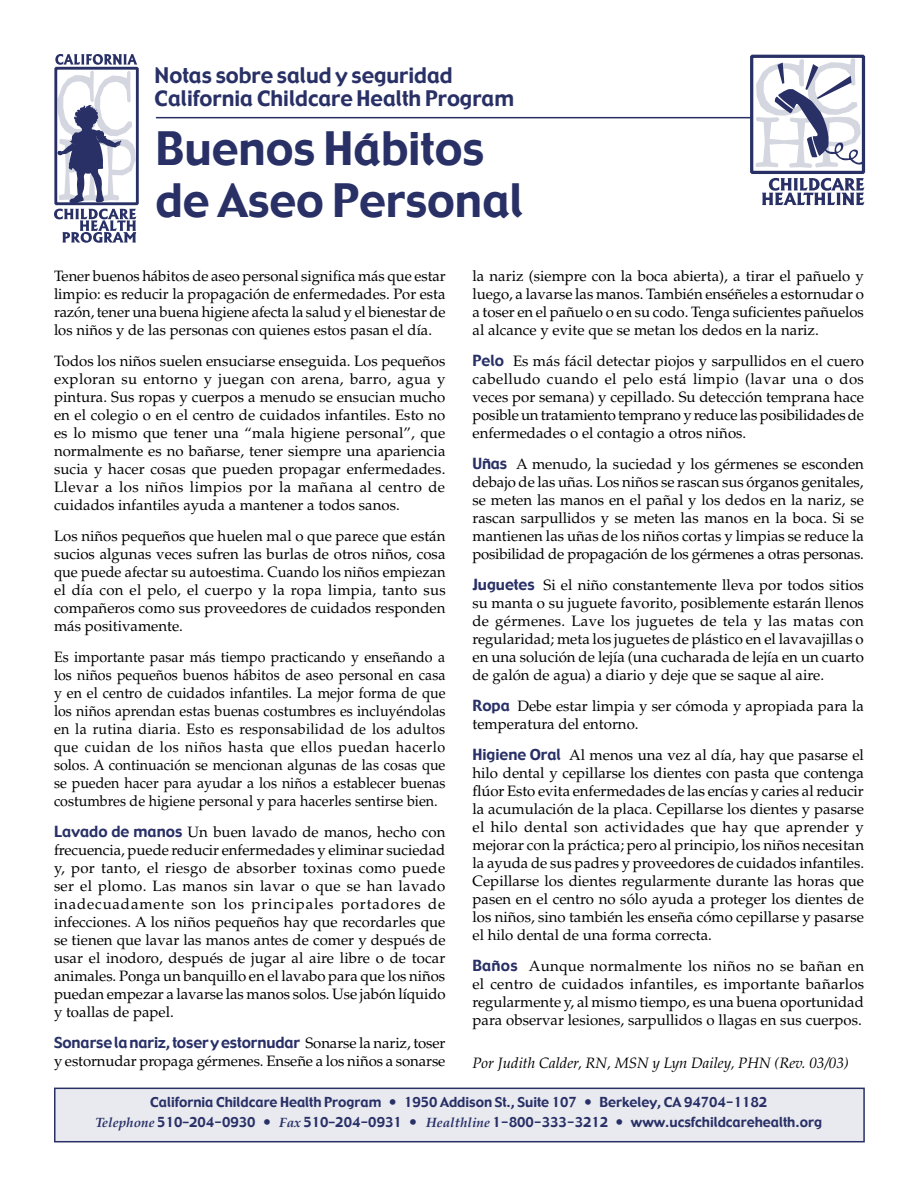
<style>
.page{position:relative;width:918px;height:1188px;background:#fff}
.page>*{position:absolute;margin:0;border:0;box-sizing:border-box;transform-origin:0 0}
.heading_1{font:45px/52.5px "Gadget";color:#283066}
._1_Subhead{font:21px "Gadget";color:#283066}
.t1{font:15px/18px "Palatino";color:#000;text-align:justify}
.t2{font:15px/18px "Palatino";color:#000;text-align:justify;scale:.95 1}
.Subhead{font:italic 15px "Palatino";color:#000}
.t3{font:13.5px "Gadget";color:#283066}
.s1{font-family:"Gadget";color:#283066}
.s2{font-family:"Palatino";font-weight:700;font-style:italic}
</style>
<div class="page">
<hr style="left:156px;top:117px;width:596px;height:1px;background:#283066">
<div style="left:54px;top:67px;width:85px;height:138px;border:3px solid #283066"></div>
<svg style="left:54px;top:209px;width:82px;height:34px"></svg>
<svg style="left:55px;top:54px;width:82px;height:149px"></svg>
<svg style="left:762px;top:178px;width:103px;height:27px"></svg>
<div style="left:750px;top:55px;width:115px;height:119px;border:3px solid #283066"></div>
<svg style="left:755px;top:58px;width:107px;height:110px"></svg>
<div style="left:55px;top:1088px;width:809px;height:54px;background:#e9eaf0"></div>
<div style="left:54px;top:1088px;width:811px;height:54px;border:2px solid #283066"></div>
<p class="_1_Subhead" style="left:155px;top:62px;width:300px">Notas sobre salud y seguridad</p>
<p class="_1_Subhead" style="left:155px;top:84px;width:361px">California Childcare Health Program</p>
<p class="heading_1" style="left:155px;top:124px;width:369px">Buenos Hábitos de Aseo Personal</p>
<p class="t1" style="left:54px;top:268px;width:393px">Tener buenos hábitos de aseo personal significa más que estar limpio: es reducir la propagación de enfermedades. Por esta razón, tener una buena higiene afecta la salud y el bienestar de los niños y de las personas con quienes estos pasan el día.</p>
<p class="t1" style="left:54px;top:353px;width:393px">Todos los niños suelen ensuciarse enseguida. Los pequeños exploran su entorno y juegan con arena, barro, agua y pintura. Sus ropas y cuerpos a menudo se ensucian mucho en el colegio o en el centro de cuidados infantiles. Esto no es lo mismo que tener una “mala higiene personal”, que normalmente es no bañarse, tener siempre una apariencia sucia y hacer cosas que pueden propagar enfermedades.<br>Llevar a los niños limpios por la mañana al centro de cuidados infantiles ayuda a mantener a todos sanos.</p>
<p class="t1" style="left:54px;top:528px;width:393px">Los niños pequeños que huelen mal o que parece que están sucios algunas veces sufren las burlas de otros niños, cosa que puede afectar su autoestima. Cuando los niños empiezan el día con el pelo, el cuerpo y la ropa limpia, tanto sus compañeros como sus proveedores de cuidados responden más positivamente.</p>
<p class="t2" style="left:54px;top:649px;width:414px">Es importante pasar más tiempo practicando y enseñando a los niños pequeños buenos hábitos de aseo personal en casa y en el centro de cuidados infantiles. La mejor forma de que los niños aprendan estas buenas costumbres es incluyéndolas en la rutina diaria. Esto es responsabilidad de los adultos que cuidan de los niños hasta que ellos puedan hacerlo solos. A continuación se mencionan algunas de las cosas que se pueden hacer para ayudar a los niños a establecer buenas costumbres de higiene personal y para hacerles sentirse bien.</p>
<p class="t1" style="left:54px;top:824px;width:393px"><span class="s1">Lavado de manos</span> Un buen lavado de manos, hecho con frecuencia, puede reducir enfermedades y eliminar suciedad y, por tanto, el riesgo de absorber toxinas como puede ser el plomo. Las manos sin lavar o que se han lavado inadecuadamente son los principales portadores de infecciones. A los niños pequeños hay que recordarles que se tienen que lavar las manos antes de comer y después de usar el inodoro, después de jugar al aire libre o de tocar animales. Ponga un banquillo en el lavabo para que los niños puedan empezar a lavarse las manos solos. Use jabón líquido y toallas de papel.</p>
<p class="t1" style="left:54px;top:1034px;width:393px"><span class="s1">Sonarse la nariz, toser y estornudar</span> Sonarse la nariz, toser y estornudar propaga gérmenes. Enseñe a los niños a sonarse</p>
<p class="t1" style="left:472px;top:268px;width:393px">la nariz (siempre con la boca abierta), a tirar el pañuelo y luego, a lavarse las manos. También enséñeles a estornudar o a toser en el pañuelo o en su codo. Tenga suficientes pañuelos al alcance y evite que se metan los dedos en la nariz.</p>
<p class="t1" style="left:472px;top:353px;width:393px"><span class="s1">Pelo</span> Es más fácil detectar piojos y sarpullidos en el cuero cabelludo cuando el pelo está limpio (lavar una o dos veces por semana) y cepillado. Su detección temprana hace posible un tratamiento temprano y reduce las posibilidades de enfermedades o el contagio a otros niños.</p>
<p class="t1" style="left:472px;top:456px;width:393px"><span class="s1">Uñas</span> A menudo, la suciedad y los gérmenes se esconden debajo de las uñas. Los niños se rascan sus órganos genitales, se meten las manos en el pañal y los dedos en la nariz, se rascan sarpullidos y se meten las manos en la boca. Si se mantienen las uñas de los niños cortas y limpias se reduce la posibilidad de propagación de los gérmenes a otras personas.</p>
<p class="t1" style="left:472px;top:577px;width:393px"><span class="s1">Juguetes</span> Si el niño constantemente lleva por todos sitios su manta o su juguete favorito, posiblemente estarán llenos de gérmenes. Lave los juguetes de tela y las matas con regularidad; meta los juguetes de plástico en el lavavajillas o en una solución de lejía (una cucharada de lejía en un cuarto de galón de agua) a diario y deje que se saque al aire.</p>
<p class="t1" style="left:472px;top:698px;width:393px"><span class="s1">Ropa</span> Debe estar limpia y ser cómoda y apropiada para la temperatura del entorno.</p>
<p class="t1" style="left:472px;top:746px;width:393px"><span class="s1">Higiene Oral</span> Al menos una vez al día, hay que pasarse el hilo dental y cepillarse los dientes con pasta que contenga flúor Esto evita enfermedades de las encías y caries al reducir la acumulación de la placa. Cepillarse los dientes y pasarse el hilo dental son actividades que hay que aprender y mejorar con la práctica; pero al principio, los niños necesitan la ayuda de sus padres y proveedores de cuidados infantiles.<br>Cepillarse los dientes regularmente durante las horas que pasen en el centro no sólo ayuda a proteger los dientes de los niños, sino también les enseña cómo cepillarse y pasarse el hilo dental de una forma correcta.</p>
<p class="t1" style="left:472px;top:957px;width:393px"><span class="s1">Baños</span> Aunque normalmente los niños no se bañan en el centro de cuidados infantiles, es importante bañarlos regularmente y, al mismo tiempo, es una buena oportunidad para observar lesiones, sarpullidos o llagas en sus cuerpos.</p>
<p class="Subhead" style="left:472px;top:1054px;width:378px">Por Judith Calder, RN, MSN y Lyn Dailey, PHN (Rev. 03/03)</p>
<p class="t3" style="left:150px;top:1093px;width:619px">California Childcare Health Program • 1950 Addison St., Suite 107 • Berkeley, CA 94704-1182</p>
<p class="t3" style="left:96px;top:1113px;width:728px"><span class="s2">Telephone</span> 510–204-0930 • <span class="s2">Fax</span> 510–204-0931 • <span class="s2">Healthline</span> 1-800-333-3212 • www.ucsfchildcarehealth.org</p>
</div>
